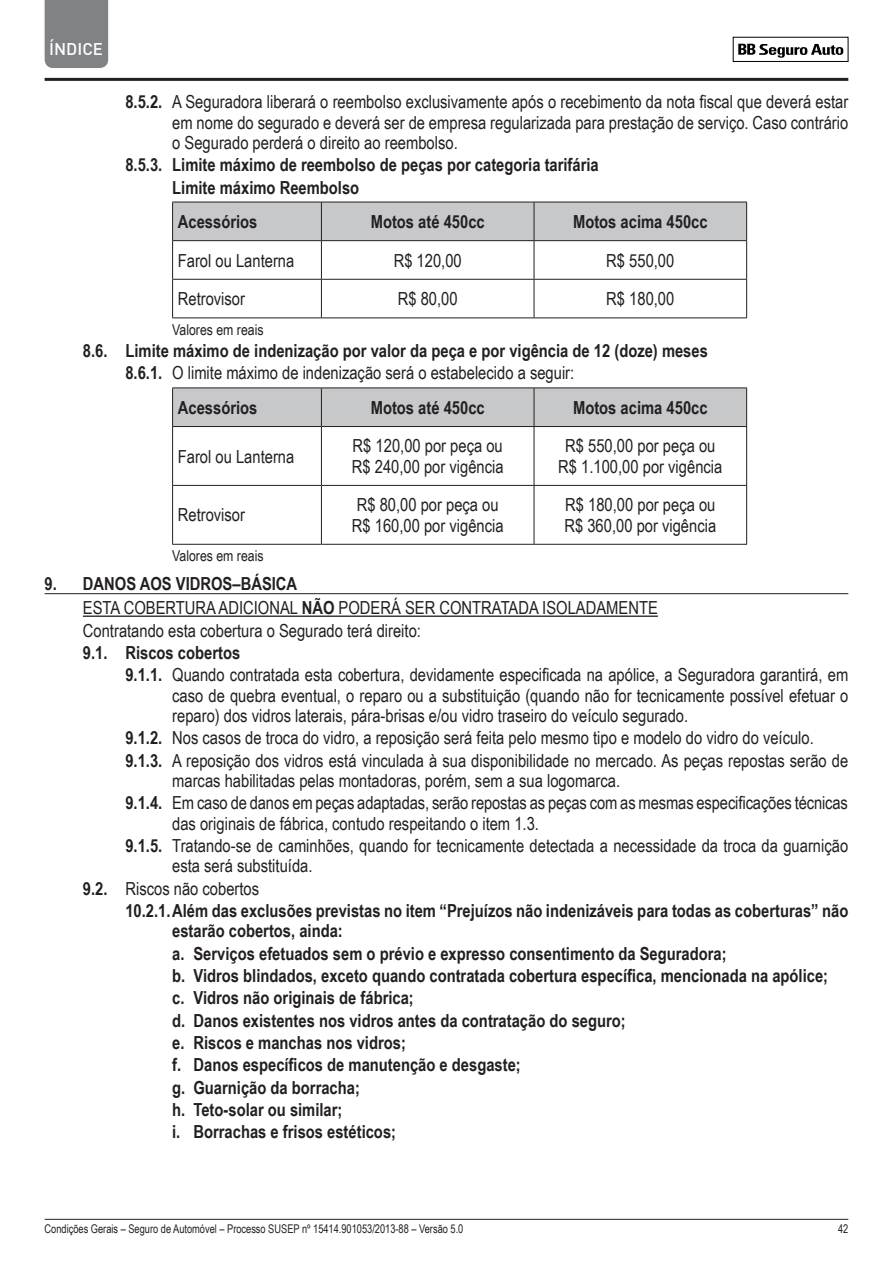
<style>
.page{position:relative;width:893px;height:1263px;background:#fff}
.page>*{position:absolute;margin:0;border:0;box-sizing:border-box;transform-origin:0 0}
._1_1_1{font:18px/20.2px "Arial Narrow";color:#231f20}
._1_1_1_letra{font:700 18px "Arial Narrow";color:#231f20}
.tabela_centralizada{font:18px/20.2px "Arial Narrow";color:#231f20}
._1_1_1-2{font:700 18px/20.2px "Arial Narrow";color:#231f20}
.Texto_9mm{font:18px "Arial Narrow";color:#231f20}
._1_1{font:700 18px "Arial Narrow";color:#231f20}
.tabela_centralizada-2{font:700 18px "Arial Narrow";color:#231f20}
.tabela{font:18px "Arial Narrow";color:#231f20}
.Cláusula{font:700 18px "Arial Narrow";color:#231f20}
.Texto_30mm{font:700 18px "Arial Narrow";color:#231f20}
._1_1-2{font:18px "Arial Narrow";color:#231f20}
.tabela-2{font:700 18px "Arial Narrow";color:#231f20}
.t1{font:500 16.8px "DIN";color:#fff}
.tabela_valores{font:15px "Arial Narrow";color:#231f20}
.t2{font:12px "Arial Narrow";color:#231f20;scale:.94 1}
.s1{font-weight:700}
</style>
<div class="page">
<hr style="left:45px;top:78px;width:803px;height:3px;background:#231f20">
<hr style="left:45px;top:1219px;width:803px;height:1px;background:#231f20">
<div style="left:733px;top:37px;width:115px;height:25px;background:#fff;border:1px solid #000001"></div>
<svg style="left:738px;top:44px;width:105px;height:14px"></svg>
<div style="left:45px;top:0;width:63px;height:68px;background:#808285"></div>
<hr style="left:45px;top:593px;width:803px;height:1px;background:#231f20">
<hr style="left:83px;top:615px;width:575px;height:2px;background:#231f20">
<div style="left:173px;top:203px;width:573px;height:37px;background:#c7c8ca"></div>
<hr style="left:172px;top:279px;width:149px;height:1px;background:#231f20">
<hr style="left:321px;top:279px;width:213px;height:1px;background:#231f20">
<hr style="left:534px;top:279px;width:213px;height:1px;background:#231f20">
<hr style="left:321px;top:202px;width:1px;height:38px;background:#231f20">
<hr style="left:534px;top:202px;width:1px;height:38px;background:#231f20">
<hr style="left:321px;top:241px;width:1px;height:38px;background:#231f20">
<hr style="left:534px;top:241px;width:1px;height:38px;background:#231f20">
<hr style="left:321px;top:280px;width:1px;height:37px;background:#231f20">
<hr style="left:534px;top:280px;width:1px;height:37px;background:#231f20">
<hr style="left:172px;top:202px;width:149px;height:1px;background:#231f20">
<hr style="left:172px;top:202px;width:1px;height:38px;background:#231f20">
<hr style="left:321px;top:202px;width:213px;height:1px;background:#231f20">
<hr style="left:534px;top:202px;width:213px;height:1px;background:#231f20">
<hr style="left:746px;top:202px;width:1px;height:38px;background:#231f20">
<hr style="left:172px;top:240px;width:149px;height:1px;background:#231f20">
<hr style="left:172px;top:241px;width:1px;height:38px;background:#231f20">
<hr style="left:321px;top:240px;width:213px;height:1px;background:#231f20">
<hr style="left:534px;top:240px;width:213px;height:1px;background:#231f20">
<hr style="left:746px;top:241px;width:1px;height:38px;background:#231f20">
<hr style="left:172px;top:280px;width:1px;height:37px;background:#231f20">
<hr style="left:746px;top:280px;width:1px;height:37px;background:#231f20">
<hr style="left:172px;top:317px;width:149px;height:1px;background:#231f20">
<hr style="left:321px;top:317px;width:213px;height:1px;background:#231f20">
<hr style="left:534px;top:317px;width:213px;height:1px;background:#231f20">
<div style="left:173px;top:388px;width:573px;height:38px;background:#c7c8ca"></div>
<hr style="left:172px;top:387px;width:149px;height:1px;background:#231f20">
<hr style="left:172px;top:388px;width:1px;height:38px;background:#231f20">
<hr style="left:321px;top:387px;width:213px;height:1px;background:#231f20">
<hr style="left:321px;top:388px;width:1px;height:38px;background:#231f20">
<hr style="left:534px;top:387px;width:213px;height:1px;background:#231f20">
<hr style="left:534px;top:388px;width:1px;height:38px;background:#231f20">
<hr style="left:746px;top:388px;width:1px;height:38px;background:#231f20">
<hr style="left:172px;top:427px;width:1px;height:58px;background:#231f20">
<hr style="left:321px;top:427px;width:1px;height:58px;background:#231f20">
<hr style="left:534px;top:427px;width:1px;height:58px;background:#231f20">
<hr style="left:746px;top:427px;width:1px;height:58px;background:#231f20">
<hr style="left:172px;top:485px;width:149px;height:1px;background:#231f20">
<hr style="left:172px;top:486px;width:1px;height:58px;background:#231f20">
<hr style="left:321px;top:485px;width:213px;height:1px;background:#231f20">
<hr style="left:321px;top:486px;width:1px;height:58px;background:#231f20">
<hr style="left:534px;top:485px;width:213px;height:1px;background:#231f20">
<hr style="left:534px;top:486px;width:1px;height:58px;background:#231f20">
<hr style="left:746px;top:486px;width:1px;height:58px;background:#231f20">
<hr style="left:172px;top:544px;width:149px;height:1px;background:#231f20">
<hr style="left:321px;top:544px;width:213px;height:1px;background:#231f20">
<hr style="left:534px;top:544px;width:213px;height:1px;background:#231f20">
<hr style="left:172px;top:426px;width:149px;height:1px;background:#231f20">
<hr style="left:321px;top:426px;width:213px;height:1px;background:#231f20">
<hr style="left:534px;top:426px;width:213px;height:1px;background:#231f20">
<p class="t1" style="left:49px;top:38px;width:55px">ÍNDICE</p>
<p class="_1_1_1" style="left:172px;top:91px;width:678px;text-align:justify;text-indent:-47px"><span class="s1">8.5.2.</span> A Seguradora liberará o reembolso exclusivamente após o recebimento da nota fiscal que deverá estar em nome do segurado e deverá ser de empresa regularizada para prestação de serviço. Caso contrário o Segurado perderá o direito ao reembolso.</p>
<p class="_1_1_1-2" style="left:125px;top:154px;width:475px">8.5.3. Limite máximo de reembolso de peças por categoria tarifária</p>
<p class="Texto_30mm" style="left:172px;top:174px;width:189px">Limite máximo Reembolso</p>
<p class="tabela-2" style="left:178px;top:208px;width:81px">Acessórios</p>
<p class="tabela_centralizada-2" style="left:371px;top:208px;width:116px">Motos até 450cc</p>
<p class="tabela_centralizada-2" style="left:573px;top:208px;width:136px">Motos acima 450cc</p>
<p class="tabela" style="left:178px;top:247px;width:118px">Farol ou Lanterna</p>
<p class="tabela_centralizada" style="left:394px;top:249px;width:70px">R$ 120,00</p>
<p class="tabela_centralizada" style="left:606px;top:249px;width:70px">R$ 550,00</p>
<p class="tabela" style="left:178px;top:286px;width:69px">Retrovisor</p>
<p class="tabela_centralizada" style="left:398px;top:288px;width:61px">R$ 80,00</p>
<p class="tabela_centralizada" style="left:606px;top:288px;width:70px">R$ 180,00</p>
<p class="tabela_valores" style="left:172px;top:318px;width:93px">Valores em reais</p>
<p class="_1_1" style="left:83px;top:337px;width:626px">8.6. Limite máximo de indenização por valor da peça e por vigência de 12 (doze) meses</p>
<p class="_1_1_1" style="left:125px;top:362px;width:450px"><span class="s1">8.6.1.</span> O limite máximo de indenização será o estabelecido a seguir:</p>
<p class="tabela-2" style="left:178px;top:394px;width:81px">Acessórios</p>
<p class="tabela_centralizada-2" style="left:371px;top:394px;width:116px">Motos até 450cc</p>
<p class="tabela_centralizada-2" style="left:573px;top:394px;width:136px">Motos acima 450cc</p>
<p class="tabela" style="left:178px;top:443px;width:118px">Farol ou Lanterna</p>
<p class="tabela_centralizada" style="left:352px;top:435px;width:153px">R$ 120,00 por peça ou<br>R$ 240,00 por vigência</p>
<p class="tabela_centralizada" style="left:558px;top:435px;width:166px;text-align:center">R$ 550,00 por peça ou<br>R$ 1.100,00 por vigência</p>
<p class="tabela" style="left:178px;top:502px;width:69px">Retrovisor</p>
<p class="tabela_centralizada" style="left:352px;top:494px;width:153px">R$ 80,00 por peça ou<br>R$ 160,00 por vigência</p>
<p class="tabela_centralizada" style="left:564px;top:494px;width:153px">R$ 180,00 por peça ou<br>R$ 360,00 por vigência</p>
<p class="tabela_valores" style="left:172px;top:545px;width:93px">Valores em reais</p>
<p class="Cláusula" style="left:45px;top:570px;width:254px">9. DANOS AOS VIDROS–BÁSICA</p>
<p class="Texto_9mm" style="left:83px;top:595px;width:576px">ESTA COBERTURA ADICIONAL <span class="s1">NÃO</span> PODERÁ SER CONTRATADA ISOLADAMENTE</p>
<p class="Texto_9mm" style="left:83px;top:617px;width:340px">Contratando esta cobertura o Segurado terá direito:</p>
<p class="_1_1" style="left:83px;top:639px;width:159px">9.1. Riscos cobertos</p>
<p class="_1_1_1" style="left:172px;top:664px;width:678px;text-align:justify;text-indent:-47px"><span class="s1">9.1.1.</span> Quando contratada esta cobertura, devidamente especificada na apólice, a Seguradora garantirá, em caso de quebra eventual, o reparo ou a substituição (quando não for tecnicamente possível efetuar o reparo) dos vidros laterais, pára-brisas e/ou vidro traseiro do veículo segurado.</p>
<p class="_1_1_1" style="left:125px;top:727px;width:690px"><span class="s1">9.1.2.</span> Nos casos de troca do vidro, a reposição será feita pelo mesmo tipo e modelo do vidro do veículo.</p>
<p class="_1_1_1" style="left:172px;top:749px;width:677px;text-indent:-47px"><span class="s1">9.1.3.</span> A reposição dos vidros está vinculada à sua disponibilidade no mercado. As peças repostas serão de marcas habilitadas pelas montadoras, porém, sem a sua logomarca.</p>
<p class="_1_1_1" style="left:172px;top:792px;width:677px;text-indent:-47px"><span class="s1">9.1.4.</span> Em caso de danos em peças adaptadas, serão repostas as peças com as mesmas especificações técnicas das originais de fábrica, contudo respeitando o item 1.3.</p>
<p class="_1_1_1" style="left:172px;top:835px;width:677px;text-indent:-47px"><span class="s1">9.1.5.</span> Tratando-se de caminhões, quando for tecnicamente detectada a necessidade da troca da guarnição esta será substituída.</p>
<p class="_1_1-2" style="left:83px;top:875px;width:178px"><span class="s1">9.2.</span> Riscos não cobertos</p>
<p class="_1_1_1-2" style="left:172px;top:900px;width:678px;text-indent:-47px">10.2.1.Além das exclusões previstas no item “Prejuízos não indenizáveis para todas as coberturas” não estarão cobertos, ainda:</p>
<p class="_1_1_1_letra" style="left:172px;top:940px;width:556px">a. Serviços efetuados sem o prévio e expresso consentimento da Seguradora;</p>
<p class="_1_1_1_letra" style="left:172px;top:962px;width:657px">b. Vidros blindados, exceto quando contratada cobertura específica, mencionada na apólice;</p>
<p class="_1_1_1_letra" style="left:172px;top:984px;width:243px">c. Vidros não originais de fábrica;</p>
<p class="_1_1_1_letra" style="left:172px;top:1007px;width:455px">d. Danos existentes nos vidros antes da contratação do seguro;</p>
<p class="_1_1_1_letra" style="left:172px;top:1029px;width:235px">e. Riscos e manchas nos vidros;</p>
<p class="_1_1_1_letra" style="left:172px;top:1051px;width:350px">f. Danos específicos de manutenção e desgaste;</p>
<p class="_1_1_1_letra" style="left:172px;top:1074px;width:189px">g. Guarnição da borracha;</p>
<p class="_1_1_1_letra" style="left:172px;top:1096px;width:172px">h. Teto-solar ou similar;</p>
<p class="_1_1_1_letra" style="left:172px;top:1118px;width:225px">i. Borrachas e frisos estéticos;</p>
<p class="t2" style="left:45px;top:1219px;width:447px">Condições Gerais – Seguro de Automóvel – Processo SUSEP nº 15414.901053/2013-88 – Versão 5.0</p>
<p class="t2" style="left:838px;top:1219px;width:12px">42</p>
</div>
